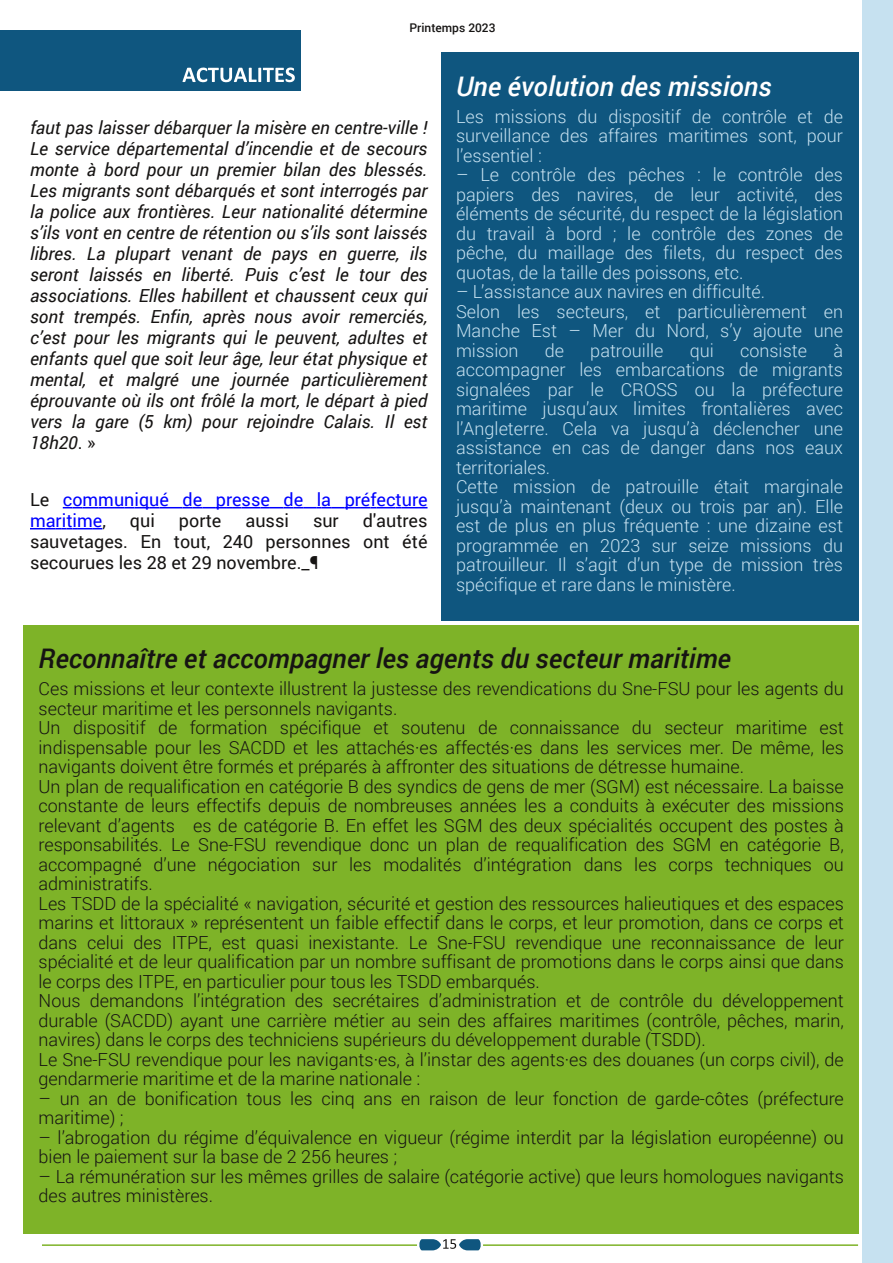
<style>
.page{position:relative;width:893px;height:1263px;background:#fff}
.page>*{position:absolute;margin:0;border:0;box-sizing:border-box;transform-origin:0 0}
.t1{font:italic 500 27px "Roboto";color:#161413}
.t2{font:italic 500 27px "Roboto";color:#fff}
.t3{font:300 18px/19.5px "Roboto";color:#161413}
.t4{font:300 18px/19.5px "Roboto";color:#c6e1f0;text-align:justify}
.t5{font:italic 18px/21px "Roboto";color:#161413;text-align:justify}
.t6{font:18px/21px "Roboto";color:#161413;text-align:justify}
.t7{font:18px/21px "Roboto";color:#00f}
.t8{font:500 12px "Roboto";color:#161413}
.s1{font-style:normal}
.s2{color:#161413}
</style>
<div class="page">
<div style="left:24px;top:625px;width:835px;height:609px;background:#7eb328"></div>
<div style="left:862px;top:0;width:30px;height:1263px;background:#c6e1f0"></div>
<hr style="left:42px;top:1244px;width:375px;height:2px;background:#7eb328">
<svg style="left:419px;top:1239px;width:62px;height:11px"></svg>
<hr style="left:483px;top:1244px;width:375px;height:2px;background:#7eb328">
<div style="left:0;top:30px;width:300px;height:60px;background:#0f567f"></div>
<svg style="left:182px;top:68px;width:113px;height:14px"></svg>
<div style="left:441px;top:52px;width:417px;height:569px;background:#0f567f"></div>
<svg style="left:63px;top:507px;width:365px;height:1px"></svg>
<svg style="left:30px;top:528px;width:72px;height:1px"></svg>
<p class="t8" style="left:410px;top:19px;width:88px">Printemps 2023</p>
<p class="t5" style="left:30px;top:116px;width:399px">faut pas laisser débarquer la misère en centre-ville !<br>Le service départemental d’incendie et de secours monte à bord pour un premier bilan des blessés.<br>Les migrants sont débarqués et sont interrogés par la police aux frontières. Leur nationalité détermine s’ils vont en centre de rétention ou s’ils sont laissés libres. La plupart venant de pays en guerre, ils seront laissés en liberté. Puis c’est le tour des associations. Elles habillent et chaussent ceux qui sont trempés. Enfin, après nous avoir remerciés, c’est pour les migrants qui le peuvent, adultes et enfants quel que soit leur âge, leur état physique et mental, et malgré une journée particulièrement éprouvante où ils ont frôlé la mort, le départ à pied vers la gare (5 km) pour rejoindre Calais. Il est 18h20<span class="s1">. »</span></p>
<p class="t7" style="left:30px;top:488px;width:399px"><span class="s2">Le</span> communiqué de presse de la préfecture maritime<span class="s2">,</span></p>
<p class="t6" style="left:30px;top:509px;width:399px;text-indent:333px">d'autres sauvetages. En tout, 240 personnes ont été secourues les 28 et 29 novembre._¶</p>
<p class="t6" style="left:130px;top:509px;width:26px">qui</p>
<p class="t6" style="left:179px;top:509px;width:44px">porte</p>
<p class="t6" style="left:245px;top:509px;width:45px">aussi</p>
<p class="t6" style="left:313px;top:509px;width:27px">sur</p>
<h1 class="t2" style="left:456px;top:67px;width:317px">Une évolution des missions</h1>
<p class="t4" style="left:456px;top:106px;width:388px">Les missions du dispositif de contrôle et de surveillance des affaires maritimes sont, pour l’essentiel :</p>
<p class="t4" style="left:456px;top:164px;width:388px">– Le contrôle des pêches : le contrôle des papiers des navires, de leur activité, des éléments de sécurité, du respect de la législation du travail à bord ; le contrôle des zones de pêche, du maillage des filets, du respect des quotas, de la taille des poissons, etc.</p>
<p class="t4" style="left:456px;top:281px;width:388px;text-align:left">– L’assistance aux navires en difficulté.<br>Selon les secteurs, et particulièrement en Manche Est – Mer du Nord, s’y ajoute une mission</p>
<p class="t4" style="left:545px;top:340px;width:21px">de</p>
<p class="t4" style="left:590px;top:340px;width:75px">patrouille</p>
<p class="t4" style="left:690px;top:340px;width:26px">qui</p>
<p class="t4" style="left:740px;top:340px;width:69px">consiste</p>
<p class="t4" style="left:456px;top:340px;width:388px;text-align:left;text-indent:377px">à accompagner les embarcations de migrants signalées par le CROSS ou la préfecture maritime jusqu’aux limites frontalières avec l’Angleterre. Cela va jusqu’à déclencher une assistance en cas de danger dans nos eaux territoriales.<br>Cette mission de patrouille était marginale jusqu’à maintenant (deux ou trois par an). Elle est de plus en plus fréquente : une dizaine est programmée en 2023 sur seize missions du patrouilleur. Il s’agit d’un type de mission très spécifique et rare dans le ministère.</p>
<h1 class="t1" style="left:39px;top:640px;width:694px">Reconnaître et accompagner les agents du secteur maritime</h1>
<p class="t3" style="left:39px;top:678px;width:807px">Ces missions et leur contexte illustrent la justesse des revendications du Sne-FSU pour les agents du secteur maritime et les personnels navigants.<br>Un dispositif de formation spécifique et soutenu de connaissance du secteur maritime est indispensable pour les SACDD et les attachés·es affectés·es dans les services mer. De même, les navigants doivent être formés et préparés à affronter des situations de détresse humaine.<br>Un plan de requalification en catégorie B des syndics de gens de mer (SGM) est nécessaire. La baisse constante de leurs effectifs depuis de nombreuses années les a conduits à exécuter des missions relevant d’agents es de catégorie B. En effet les SGM des deux spécialités occupent des postes à responsabilités. Le Sne-FSU revendique donc un plan de requalification des SGM en catégorie B, accompagné d’une négociation sur les modalités d’intégration dans les corps techniques ou administratifs.<br>Les TSDD de la spécialité « navigation, sécurité et gestion des ressources halieutiques et des espaces marins et littoraux » représentent un faible effectif dans le corps, et leur promotion, dans ce corps et dans celui des ITPE, est quasi inexistante. Le Sne-FSU revendique une reconnaissance de leur spécialité et de leur qualification par un nombre suffisant de promotions dans le corps ainsi que dans le corps des ITPE, en particulier pour tous les TSDD embarqués.<br>Nous demandons l’intégration des secrétaires d’administration et de contrôle du développement durable (SACDD) ayant une carrière métier au sein des affaires maritimes (contrôle, pêches, marin, navires) dans le corps des techniciens supérieurs du développement durable (TSDD).<br>Le Sne-FSU revendique pour les navigants·es, à l’instar des agents·es des douanes (un corps civil), de gendarmerie maritime et de la marine nationale :</p>
<p class="t3" style="left:39px;top:1088px;width:807px">– un an de bonification tous les cinq ans en raison de leur fonction de garde-côtes (préfecture maritime) ;</p>
<p class="t3" style="left:39px;top:1127px;width:807px">– l’abrogation du régime d’équivalence en vigueur (régime interdit par la législation européenne) ou bien le paiement sur la base de 2 256 heures ;</p>
<p class="t3" style="left:39px;top:1166px;width:807px">– La rémunération sur les mêmes grilles de salaire (catégorie active) que leurs homologues navigants des autres ministères.</p>
</div>
